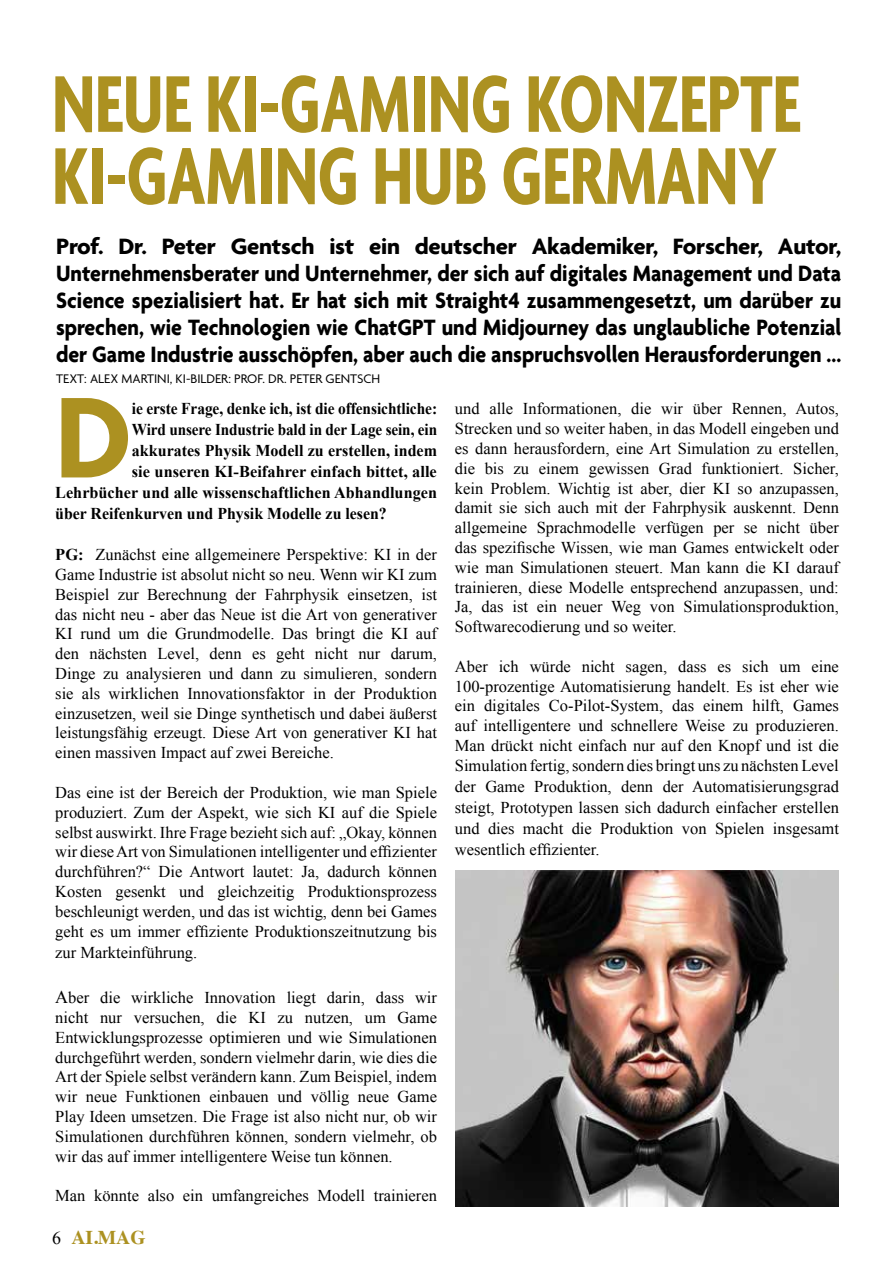
<style>
.page{position:relative;width:893px;height:1263px;background:#fff}
.page>*{position:absolute;margin:0;border:0;box-sizing:border-box;transform-origin:0 0}
.t1{font:700 124.5px "Agenda";color:#ac9121;scale:.96 1}
.t2{font:700 condensed 87px/72px "Agenda";color:#ac9121;scale:.86 1}
.t3{font:700 24px/27px "Agenda";color:#000;text-align:justify;scale:1.04 1}
.t4{font:700 19.5px "Times";color:#ac9121}
.t5{font:16.5px/19.8px "Times New Roman";color:#000;text-align:justify}
.t6{font:700 16.5px "Times New Roman";color:#000}
.t7{font:700 16.5px "Times New Roman";color:#000;scale:.93 1}
.t8{font:700 16.5px "Times New Roman";color:#000;scale:.92 1}
.t9{font:700 16.5px "Times New Roman";color:#000;scale:.96 1}
.t10{font:13.5px "Agenda";color:#000}
.s1{font-weight:700}
.s2{font-size:18px}
.s3{font-family:"Times New Roman";font-weight:400;font-size:18px;color:#000}
</style>
<div class="page">
<img style="left:456px;top:870px;width:383px;height:336px">
<h2 class="t2" style="left:52px;top:73px;width:872px">NEUE KI-GAMING KONZEPTE<br>KI-GAMING HUB GERMANY</h2>
<p class="t3" style="left:56px;top:235px;width:757px">Prof. Dr. Peter Gentsch ist ein deutscher Akademiker, Forscher, Autor, Unternehmensberater und Unternehmer, der sich auf digitales Management und Data Science spezialisiert hat. Er hat sich mit Straight4 zusammengesetzt, um darüber zu sprechen, wie Technologien wie ChatGPT und Midjourney das unglaubliche Potenzial der Game Industrie ausschöpfen, aber auch die anspruchsvollen Herausforderungen ...</p>
<h1 class="t1" style="left:55px;top:371px;width:81px">D</h1>
<p class="t7" style="left:132px;top:397px;width:330px">ie erste Frage, denke ich, ist die offensichtliche:</p>
<p class="t10" style="left:56px;top:371px;width:326px">TEXT: ALEX MARTINI, KI-BILDER: PROF. DR. PETER GENTSCH</p>
<p class="t5" style="left:455px;top:399px;width:386px">und alle Informationen, die wir über Rennen, Autos, Strecken und so weiter haben, in das Modell eingeben und es dann herausfordern, eine Art Simulation zu erstellen, die bis zu einem gewissen Grad funktioniert. Sicher, kein Problem. Wichtig ist aber, dier KI so anzupassen, damit sie sich auch mit der Fahrphysik auskennt. Denn allgemeine Sprachmodelle verfügen per se nicht über das spezifische Wissen, wie man Games entwickelt oder wie man Simulationen steuert. Man kann die KI darauf trainieren, diese Modelle entsprechend anzupassen, und:<br>Ja, das ist ein neuer Weg von Simulationsproduktion, Softwarecodierung und so weiter.</p>
<p class="t5" style="left:455px;top:656px;width:386px;line-height:20.4px">Aber ich würde nicht sagen, dass es sich um eine 100-prozentige Automatisierung handelt. Es ist eher wie ein digitales Co-Pilot-System, das einem hilft, Games auf intelligentere und schnellere Weise zu produzieren.<br>Man drückt nicht einfach nur auf den Knopf und ist die Simulation fertig, sondern dies bringt uns zu nächsten Level der Game Produktion, denn der Automatisierungsgrad steigt, Prototypen lassen sich dadurch einfacher erstellen und dies macht die Produktion von Spielen insgesamt wesentlich effizienter.</p>
<p class="t8" style="left:132px;top:418px;width:333px">Wird unsere Industrie bald in der Lage sein, ein</p>
<p class="t6" style="left:132px;top:439px;width:307px">akkurates Physik Modell zu erstellen, indem</p>
<p class="t6" style="left:132px;top:460px;width:306px">sie unseren KI-Beifahrer einfach bittet, alle</p>
<p class="t6" style="left:55px;top:481px;width:383px">Lehrbücher und alle wissenschaftlichen Abhandlungen</p>
<p class="t9" style="left:55px;top:502px;width:347px">über Reifenkurven und Physik Modelle zu lesen?</p>
<p class="t5" style="left:55px;top:545px;width:383px"><span class="s1">PG:</span> Zunächst eine allgemeinere Perspektive: KI in der Game Industrie ist absolut nicht so neu. Wenn wir KI zum Beispiel zur Berechnung der Fahrphysik einsetzen, ist das nicht neu - aber das Neue ist die Art von generativer KI rund um die Grundmodelle. Das bringt die KI auf den nächsten Level, denn es geht nicht nur darum, Dinge zu analysieren und dann zu simulieren, sondern sie als wirklichen Innovationsfaktor in der Produktion einzusetzen, weil sie Dinge synthetisch und dabei äußerst leistungsfähig erzeugt. Diese Art von generativer KI hat einen massiven Impact auf zwei Bereiche.</p>
<p class="t5" style="left:55px;top:782px;width:383px">Das eine ist der Bereich der Produktion, wie man Spiele produziert. Zum der Aspekt, wie sich KI auf die Spiele selbst auswirkt. Ihre Frage bezieht sich auf: „Okay, können wir diese Art von Simulationen intelligenter und effizienter durchführen?“ Die Antwort lautet: Ja, dadurch können Kosten gesenkt und gleichzeitig Produktionsprozess beschleunigt werden, und das ist wichtig, denn bei Games geht es um immer effiziente Produktionszeitnutzung bis</p>
<p class="t5" style="left:55px;top:942px;width:144px">zur Markteinführung.</p>
<p class="t5" style="left:55px;top:987px;width:383px"><span class="s2">A</span>ber die wirkliche Innovation liegt darin, dass wir nicht nur versuchen, die KI zu nutzen, um Game Entwicklungsprozesse optimieren und wie Simulationen durchgeführt werden, sondern vielmehr darin, wie dies die Art der Spiele selbst verändern kann. Zum Beispiel, indem wir neue Funktionen einbauen und völlig neue Game Play Ideen umsetzen. Die Frage ist also nicht nur, ob wir Simulationen durchführen können, sondern vielmehr, ob wir das auf immer intelligentere Weise tun können.</p>
<p class="t5" style="left:55px;top:1185px;width:383px">Man könnte also ein umfangreiches Modell trainieren</p>
<p class="t4" style="left:52px;top:1218px;width:95px"><span class="s3">6</span> AI.MAG</p>
</div>
